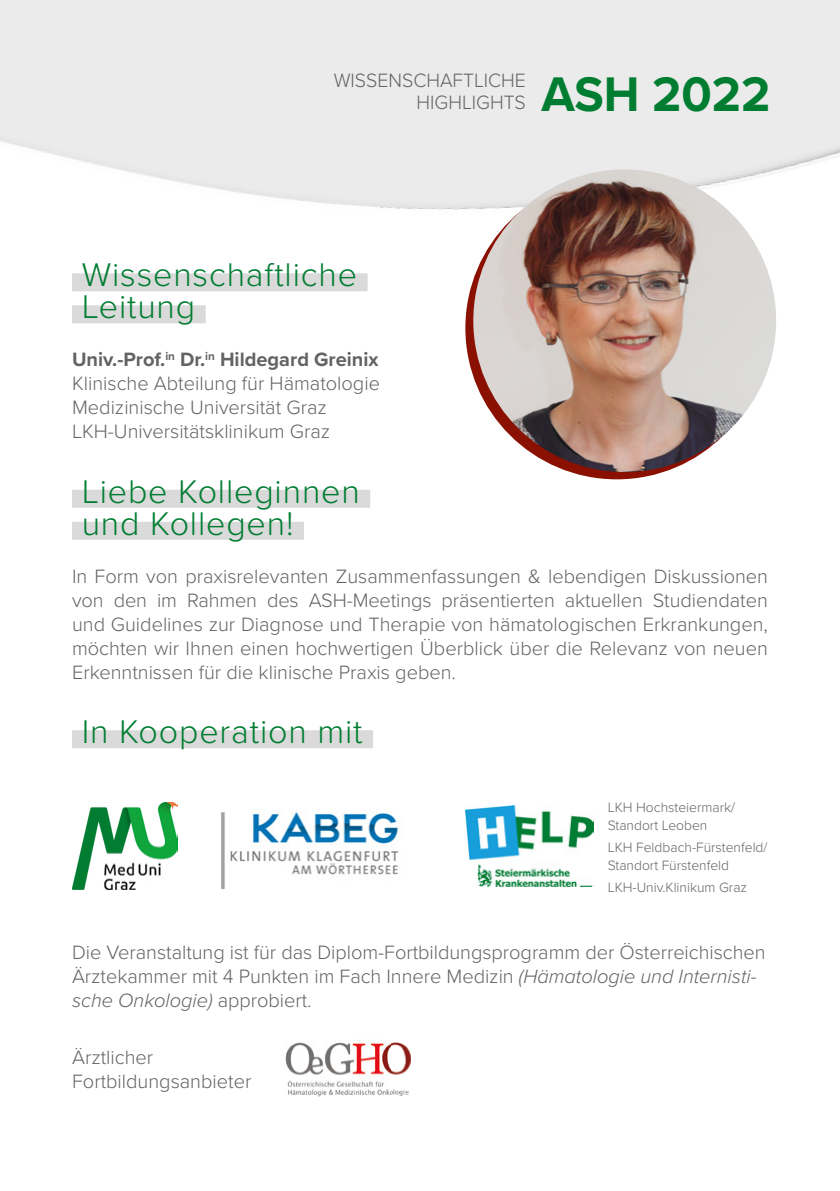
<style>
.page{position:relative;width:840px;height:1191px;background:#fff}
.page>*{position:absolute;margin:0;border:0;box-sizing:border-box;transform-origin:0 0}
.t1{font:700 50.4px "Proxima Nova";color:#007d31}
.t2{font:300 34px/32px "Proxima Nova";letter-spacing:.025em;color:#007d31}
.t3{font:300 20px/24px "Proxima Nova";color:#646363}
.t4{font:300 14px/18px "Proxima Nova";color:#646363}
.s1{font-weight:700}
.s2{font-style:italic}
</style>
<div class="page">
<img style="left:0;top:0;width:839px;height:456px">
<div style="left:72px;top:273px;width:295px;height:18px;background:#dadada"></div>
<div style="left:72px;top:305px;width:134px;height:18px;background:#dadada"></div>
<div style="left:72px;top:490px;width:298px;height:18px;background:#dadada"></div>
<div style="left:72px;top:522px;width:232px;height:18px;background:#dadada"></div>
<div style="left:72px;top:730px;width:301px;height:18px;background:#dadada"></div>
<img style="left:285px;top:1040px;width:126px;height:57px">
<img style="left:221px;top:809px;width:180px;height:79px">
<img style="left:465px;top:806px;width:127px;height:80px">
<div style="left:465px;top:177px;width:302px;height:302px;background:#8a1002;border-radius:151px"></div>
<img style="left:473px;top:169px;width:302px;height:303px;border-radius:151px">
<img style="left:72px;top:803px;width:106px;height:86px">
<p class="t3" style="left:333px;top:68px;width:193px;line-height:22px;text-align:right">WISSENSCHAFTLICHE<br>HIGHLIGHTS</p>
<h1 class="t1" style="left:541px;top:56px;width:230px">ASH 2022</h1>
<h2 class="t2" style="left:82px;top:257px;width:277px">Wissenschaftliche<br>Leitung</h2>
<p class="t3" style="left:72px;top:347px;width:309px"><span class="s1">Univ.-Prof.</span><sup>in</sup> <span class="s1">Dr.</span><sup>in</sup> <span class="s1">Hildegard Greinix </span>Klinische Abteilung für Hämatologie Medizinische Universität Graz LKH-Universitätsklinikum Graz</p>
<h2 class="t2" style="left:82px;top:473px;width:279px">Liebe Kolleginnen und Kollegen!</h2>
<p class="t3" style="left:72px;top:563px;width:697px;text-align:justify">In Form von praxisrelevanten Zusammenfassungen &amp; lebendigen Diskussionen von den im Rahmen des ASH-Meetings präsentierten aktuellen Studiendaten und Guidelines zur Diagnose und Therapie von hämatologischen Erkrankungen, möchten wir Ihnen einen hochwertigen Überblick über die Relevanz von neuen Erkenntnissen für die klinische Praxis geben.</p>
<h2 class="t2" style="left:82px;top:714px;width:282px">In Kooperation mit</h2>
<p class="t4" style="left:607px;top:797px;width:129px">LKH Hochsteiermark/<br>Standort Leoben</p>
<p class="t4" style="left:607px;top:837px;width:161px">LKH Feldbach-Fürstenfeld/<br>Standort Fürstenfeld</p>
<p class="t4" style="left:607px;top:877px;width:141px">LKH-Univ.Klinikum Graz</p>
<p class="t3" style="left:72px;top:939px;width:694px">Die Veranstaltung ist für das Diplom-Fortbildungsprogramm der Österreichischen<br>Ärztekammer mit 4 Punkten im Fach Innere Medizin <span class="s2">(Hämatologie und Internisti&shy;sche Onkologie)</span> approbiert.</p>
<p class="t3" style="left:72px;top:1044px;width:181px">Ärztlicher<br>Fortbildungsanbieter</p>
</div>
